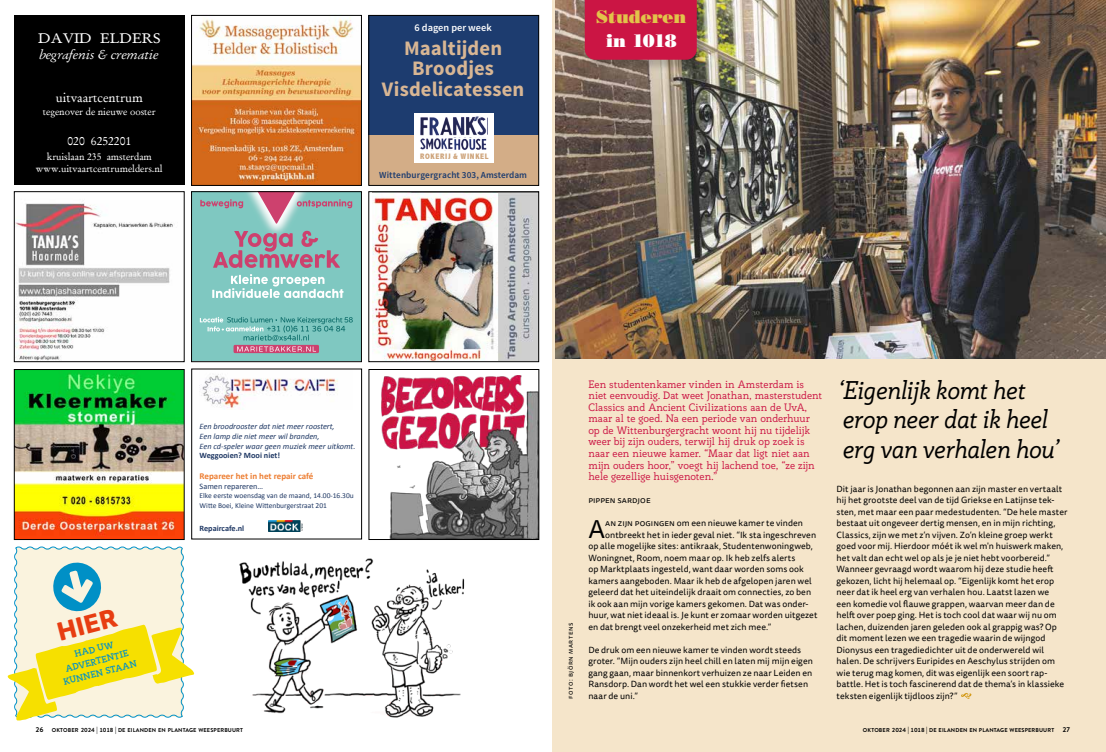
<style>
.page{position:relative;width:1106px;height:752px;background:#fff}
.page>*{position:absolute;margin:0;border:0;box-sizing:border-box;transform-origin:0 0}
.t1{font:25.4px "Tisa Sans Pro";color:#000}
.t2{font:italic 25px/29px "Rogliano";letter-spacing:-.015em;color:#000}
.t3{font:800 25px "Tisa Sans Pro";color:#e73d11}
.t4{font:700 20.6px/20.6px "Source Sans Pro";letter-spacing:.005em;color:#d8b694;text-align:center}
.t5{font:18px "Bodoni Poster";letter-spacing:-.01em;color:#e2c34a}
.t6{font:18px "Bodoni Poster";letter-spacing:-.065em;color:#fff}
.t7{font:14px "Garamond Antiqua";color:#fff;scale:1.13 1}
.t8{font:italic 13px "Garamond";letter-spacing:.005em;color:#fff;scale:1.08 1}
.t9{font:13px "Garamond Antiqua";color:#fff}
.t10{font:12px "Garamond Antiqua";color:#fff}
.t11{font:10.5px/11.5px "Rogliano";color:#cb1544}
.t12{font:600 10.3px "Source Sans Pro";color:#fff}
.t13{font:10px/12.2px "Garamond Antiqua";color:#fff;text-align:center}
.t14{font:600 9.3px "Source Sans Pro";letter-spacing:.005em;color:#1d3c6f}
.t15{font:700 9px/12px "Rogliano";color:#0090c6;text-align:center}
.t16{font:700 9px "Calibri";color:#ed7d31}
.t17{font:8.9px/11.5px "Tisa Sans Pro";letter-spacing:.005em;color:#000}
.t18{font:italic 8.2px/9.8px "Calibri";color:#1f3864}
.t19{font:700 8.2px "Calibri";color:#1f3864}
.t20{font:8.2px "Calibri";color:#1f3864}
.t21{font:800 condensed 8px "Abadi";letter-spacing:.08em;color:#cea47b;scale:1.08 1}
.t22{font:7.5px/9.8px "Calibri";color:#1f3864}
.t23{font:7px "Tisa Sans Pro";letter-spacing:.075em;color:#000}
.t24{font:700 5.6px "Brandon Grotesque";letter-spacing:.025em;color:#000}
.s1{font-size:7px}
.s2{font-size:6px}
</style>
<div class="page">
<div style="left:552px;top:0;width:554px;height:751px;background:#f5e5ca"></div>
<img style="left:555px;top:0;width:551px;height:359px">
<svg style="left:961px;top:693px;width:10px;height:5px"></svg>
<div style="left:585px;top:0;width:124px;height:72px;background:#000;opacity:.2"></div>
<div style="left:585px;top:0;width:111px;height:60px;background:#cb1544"></div>
<img style="left:201px;top:374px;width:137px;height:35px">
<img style="left:269px;top:520px;width:32px;height:1px">
<img style="left:225px;top:521px;width:240px;height:197px">
<img style="left:372px;top:375px;width:167px;height:169px">
<img style="left:193px;top:17px;width:166px;height:166px">
<div style="left:368px;top:15px;width:170px;height:131px;background:#1d3c6f"></div>
<div style="left:368px;top:135px;width:170px;height:50px;background:#d3ad87"></div>
<div style="left:413px;top:113px;width:80px;height:50px;background:#fff"></div>
<img style="left:420px;top:138px;width:30px;height:12px">
<img style="left:420px;top:116px;width:67px;height:20px">
<svg style="left:474px;top:116px;width:7px;height:5px"></svg>
<img style="left:450px;top:138px;width:37px;height:12px">
<div style="left:14px;top:15px;width:170px;height:15px;background:#000"></div>
<div style="left:14px;top:30px;width:170px;height:17px;background:#000"></div>
<div style="left:14px;top:47px;width:170px;height:16px;background:#000"></div>
<div style="left:14px;top:63px;width:170px;height:9px;background:#000"></div>
<div style="left:14px;top:72px;width:170px;height:10px;background:#000"></div>
<div style="left:14px;top:82px;width:170px;height:7px;background:#000"></div>
<div style="left:14px;top:89px;width:170px;height:16px;background:#000"></div>
<div style="left:14px;top:105px;width:170px;height:13px;background:#000"></div>
<div style="left:14px;top:118px;width:170px;height:15px;background:#000"></div>
<div style="left:14px;top:133px;width:170px;height:15px;background:#000"></div>
<hr style="left:14px;top:148px;width:170px;height:2px;background:#000">
<div style="left:14px;top:150px;width:170px;height:13px;background:#000"></div>
<div style="left:14px;top:163px;width:170px;height:12px;background:#000"></div>
<div style="left:14px;top:175px;width:170px;height:10px;background:#000"></div>
<img style="left:372px;top:193px;width:165px;height:166px">
<img style="left:16px;top:203px;width:166px;height:160px">
<img style="left:16px;top:371px;width:166px;height:166px">
<svg style="left:7px;top:546px;width:187px;height:174px;background:#e9e9aa"></svg>
<div style="left:191px;top:191px;width:170px;height:170px;background:#7fc8c1"></div>
<img style="left:264px;top:224px;width:44px;height:7px">
<svg style="left:213px;top:231px;width:127px;height:37px"></svg>
<svg style="left:200px;top:193px;width:152px;height:31px"></svg>
<svg style="left:212px;top:274px;width:131px;height:24px"></svg>
<svg style="left:233px;top:345px;width:86px;height:8px"></svg>
<svg style="left:200px;top:317px;width:153px;height:34px"></svg>
<div style="left:191px;top:191px;width:170px;height:170px;border:1px solid #000"></div>
<div style="left:369px;top:191px;width:170px;height:170px;border:1px solid #000"></div>
<div style="left:14px;top:191px;width:170px;height:170px;border:1px solid #000"></div>
<div style="left:14px;top:369px;width:170px;height:170px;border:1px solid #000"></div>
<div style="left:191px;top:15px;width:170px;height:170px;border:1px solid #000"></div>
<div style="left:369px;top:15px;width:170px;height:170px;border:1px solid #000"></div>
<div style="left:191px;top:368px;width:171px;height:171px;border:1px solid #000"></div>
<div style="left:369px;top:369px;width:170px;height:170px;border:1px solid #000"></div>
<h3 class="t7" style="left:38px;top:32px;width:110px">DAVID ELDERS</h3>
<h3 class="t8" style="left:39px;top:49px;width:112px">begrafenis &amp; crematie</h3>
<h3 class="t9" style="left:56px;top:92px;width:88px">uitvaartcentrum</h3>
<p class="t13" style="left:43px;top:106px;width:114px">tegenover de nieuwe ooster</p>
<h3 class="t10" style="left:68px;top:135px;width:65px">020 6252201</h3>
<p class="t13" style="left:36px;top:151px;width:128px">kruislaan 235 amsterdam www.uitvaartcentrumelders.nl</p>
<p class="t12" style="left:414px;top:21px;width:79px">6 dagen per week</p>
<h3 class="t4" style="left:382px;top:38px;width:144px">Maaltijden<br>Broodjes<br>Visdelicatessen</h3>
<p class="t21" style="left:420px;top:151px;width:65px">ROKERIJ &amp; WINKEL</p>
<p class="t14" style="left:379px;top:169px;width:149px">Wittenburgergracht 303, Amsterdam</p>
<h3 class="t5" style="left:596px;top:6px;width:92px">Studeren</h3>
<h3 class="t6" style="left:606px;top:30px;width:72px">in 1018</h3>
<h2 class="t3" style="left:53px;top:613px;width:62px;rotate:-14deg">HIER</h2>
<p class="t15" style="left:56px;top:652px;width:77px;rotate:-14deg">HAD UW<br>ADVERTENTIE<br>KUNNEN STAAN</p>
<p class="t18" style="left:200px;top:421px;width:157px">Een broodrooster dat niet meer roostert,<br>Een lamp die niet meer wil branden,<br>Een cd-speler waar geen muziek meer uitkomt.</p>
<p class="t19" style="left:200px;top:450px;width:82px">Weggooien? Mooi niet!</p>
<p class="t16" style="left:200px;top:469px;width:115px">Repareer het in het repair café</p>
<p class="t20" style="left:200px;top:480px;width:65px">Samen repareren…</p>
<p class="t22" style="left:200px;top:491px;width:156px">Elke eerste woensdag van de maand, 14.00-16.30u<br>Wi?e Boei, Kleine Wi?enburgerstraat 201</p>
<p class="t19" style="left:200px;top:523px;width:46px">Repaircafe.nl</p>
<p class="t23" style="left:566px;top:698px;width:77px;rotate:-90deg">foto: björn martens</p>
<p class="t11" style="left:588px;top:378px;width:235px">Een studentenkamer vinden in Amsterdam is niet eenvoudig. Dat weet Jonathan, masterstudent Classics and Ancient Civilizations aan de UvA, maar al te goed. Na een periode van onderhuur op de Wittenburgergracht woont hij nu tijdelijk weer bij zijn ouders, terwijl hij druk op zoek is naar een nieuwe kamer. “Maar dat ligt niet aan mijn ouders hoor,” voegt hij lachend toe, “ze zijn hele gezellige huisgenoten.”</p>
<p class="t17" style="left:588px;top:494px;width:64px">pippen sardjoe</p>
<h1 class="t1" style="left:588px;top:511px;width:18px">A</h1>
<p class="t17" style="left:605px;top:517px;width:199px">an zijn pogingen om een nieuwe kamer te vinden</p>
<p class="t17" style="left:605px;top:528px;width:212px">ontbreekt het in ieder geval niet. “Ik sta ingeschreven</p>
<p class="t17" style="left:588px;top:540px;width:226px">op alle mogelijke sites: antikraak, Studentenwoningweb,</p>
<p class="t17" style="left:588px;top:551px;width:208px">Woningnet, Room, noem maar op. Ik heb zelfs alerts</p>
<p class="t17" style="left:588px;top:563px;width:217px">op Marktplaats ingesteld, want daar worden soms ook</p>
<p class="t17" style="left:588px;top:574px;width:225px">kamers aangeboden. Maar ik heb de afgelopen jaren wel</p>
<p class="t17" style="left:588px;top:586px;width:224px">geleerd dat het uiteindelijk draait om connecties, zo ben</p>
<p class="t17" style="left:588px;top:597px;width:221px">ik ook aan mijn vorige kamers gekomen. Dat was onder-</p>
<p class="t17" style="left:588px;top:609px;width:230px">huur, wat niet ideaal is. Je kunt er zomaar worden uitgezet</p>
<p class="t17" style="left:588px;top:620px;width:184px">en dat brengt veel onzekerheid met zich mee.”</p>
<p class="t17" style="left:588px;top:643px;width:226px">De druk om een nieuwe kamer te vinden wordt steeds groter. “Mijn ouders zijn heel chill en laten mij mijn eigen gang gaan, maar binnenkort verhuizen ze naar Leiden en Ransdorp. Dan wordt het wel een stukkie verder fietsen naar de uni.”</p>
<h2 class="t2" style="left:836px;top:375px;width:224px">‘Eigenlijk komt het erop neer dat ik heel erg van verhalen hou’</h2>
<p class="t17" style="left:836px;top:482px;width:232px">Dit jaar is Jonathan begonnen aan zijn master en vertaalt hij het grootste deel van de tijd Griekse en Latijnse tek&shy;sten, met maar een paar medestudenten. “De hele master bestaat uit ongeveer dertig mensen, en in mijn richting, Classics, zijn we met z’n vijven. Zo’n kleine groep werkt goed voor mij. Hierdoor móét ik wel m'n huiswerk maken, het valt dan echt wel op als je je niet hebt voorbereid.” Wanneer gevraagd wordt waarom hij deze studie heeft gekozen, licht hij helemaal op. “Eigenlijk komt het erop neer dat ik heel erg van verhalen hou. Laatst lazen we<br>een komedie vol flauwe grappen, waarvan meer dan de helft over poep ging. Het is toch cool dat waar wij nu om lachen, duizenden jaren geleden ook al grappig was? Op dit moment lezen we een tragedie waarin de wijngod Dionysus een tragediedichter uit de onderwereld wil halen. De schrijvers Euripides en Aeschylus strijden om wie terug mag komen, dit was eigenlijk een soort rap&shy;battle. Het is toch fascinerend dat de thema’s in klassieke teksten eigenlijk tijdloos zijn?”</p>
<p class="t24" style="left:35px;top:725px;width:209px"><span class="s1">26</span> OKTOBER <span class="s2">2024</span> <span class="s1">|</span> <span class="s2">1018</span> <span class="s1">|</span> DE EILANDEN EN PLANTAGE WEESPERBUURT</p>
<p class="t24" style="left:863px;top:725px;width:209px">OKTOBER <span class="s2">2024</span> <span class="s1">|</span> <span class="s2">1018</span> <span class="s1">|</span> DE EILANDEN EN PLANTAGE WEESPERBUURT <span class="s1">27</span></p>
</div>
